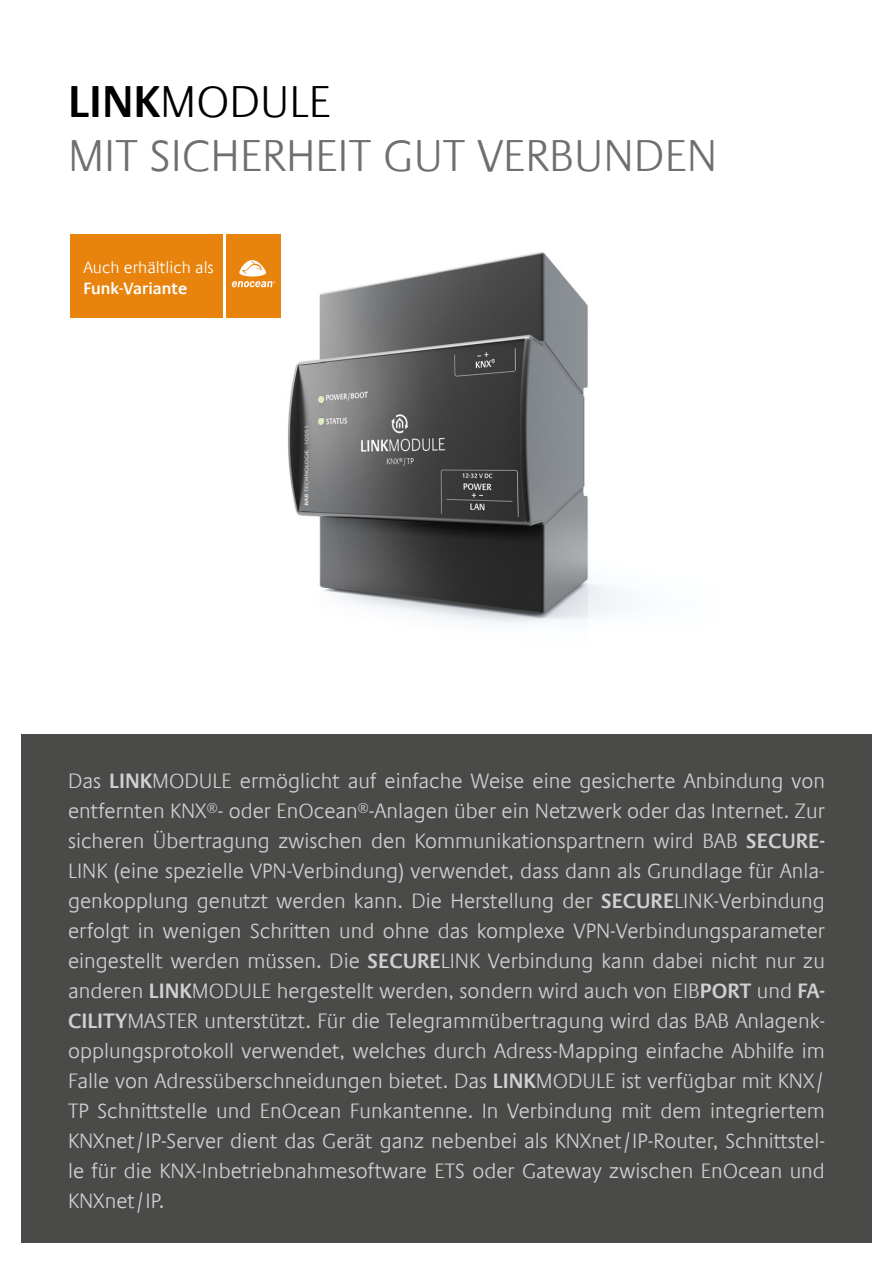
<style>
.page{position:relative;width:893px;height:1263px;background:#fff}
.page>*{position:absolute;margin:0;border:0;box-sizing:border-box;transform-origin:0 0}
.t1{font:300 45px/54px "Praxis Com";color:#706f6f}
.t2{font:300 21px/30px "Praxis Com";color:#d0d0d0;text-align:justify}
.t3{font:300 16.5px "Praxis Com";color:#fff}
.t4{font:600 16.5px "Praxis Com";color:#fff}
.s1{font-weight:600;color:#000}
.s2{color:#000}
.s3{font-weight:600}
</style>
<div class="page">
<div style="left:21px;top:734px;width:851px;height:509px;background:#4a4a49"></div>
<img style="left:222px;top:234px;width:407px;height:390px">
<div style="left:70px;top:234px;width:152px;height:84px;background:#e8830d"></div>
<div style="left:226px;top:234px;width:55px;height:84px;background:#e8830d"></div>
<svg style="left:232px;top:260px;width:43px;height:27px"></svg>
<h1 class="t1" style="left:68px;top:76px;width:651px"><span class="s1">LINK</span><span class="s2">MODULE<br></span>MIT SICHERHEIT GUT VERBUNDEN</h1>
<p class="t3" style="left:83px;top:258px;width:132px">Auch erhältlich als</p>
<p class="t4" style="left:83px;top:279px;width:106px">Funk-Variante</p>
<p class="t2" style="left:68px;top:766px;width:758px">Das <span class="s3">LINK</span>MODULE ermöglicht auf einfache Weise eine gesicherte Anbindung von entfernten KNX<sup>®</sup>- oder EnOcean<sup>®</sup>-Anlagen über ein Netzwerk oder das Internet. Zur sicheren Übertragung zwischen den Kommunikationspartnern wird BAB <span class="s3">SECURE-</span>LINK (eine spezielle VPN-Verbindung) verwendet, dass dann als Grundlage für Anla&shy;genkopplung genutzt werden kann. Die Herstellung der <span class="s3">SECURE</span>LINK-Verbindung erfolgt in wenigen Schritten und ohne das komplexe VPN-Verbindungsparameter eingestellt werden müssen. Die <span class="s3">SECURE</span>LINK Verbindung kann dabei nicht nur zu anderen <span class="s3">LINK</span>MODULE hergestellt werden, sondern wird auch von EIB<span class="s3">PORT</span> und <span class="s3">FA-CILITY</span>MASTER unterstützt. Für die Telegrammübertragung wird das BAB Anlagenk&shy;opplungsprotokoll verwendet, welches durch Adress-Mapping einfache Abhilfe im Falle von Adressüberschneidungen bietet. Das <span class="s3">LINK</span>MODULE ist verfügbar mit KNX/ TP Schnittstelle und EnOcean Funkantenne. In Verbindung mit dem integriertem KNXnet/IP-Server dient das Gerät ganz nebenbei als KNXnet/IP-Router, Schnittstel&shy;le für die KNX-Inbetriebnahmesoftware ETS oder Gateway zwischen EnOcean und KNXnet/IP.</p>
</div>
